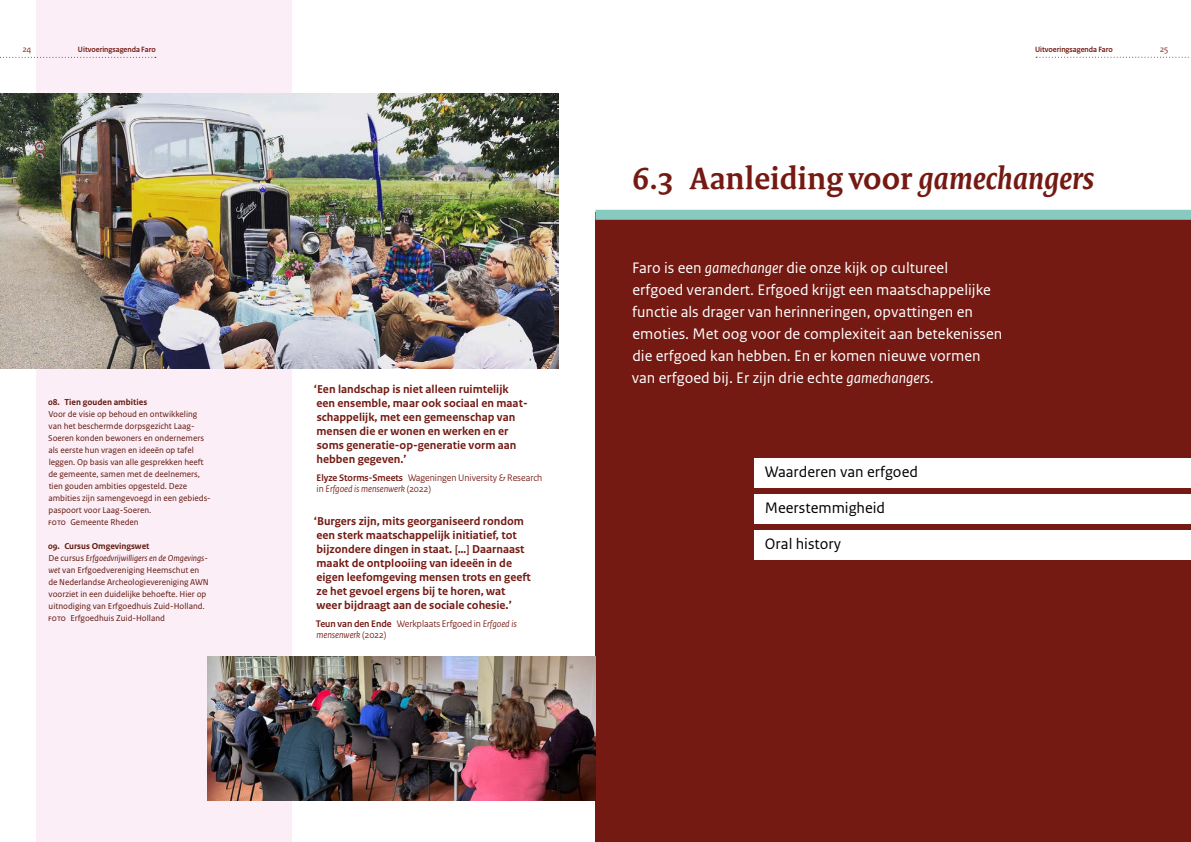
<style>
.page{position:relative;width:1191px;height:842px;background:#fff}
.page>*{position:absolute;margin:0;border:0;box-sizing:border-box;transform-origin:0 0}
._00_Titel_faro_dbrui{font:700 33px "Rijksoverheid Serif";color:#741a13}
._01_intro_categorie{font:16px/22px "Rijksoverheid Sans Text";color:#fff}
._01_Categorien_per_t{font:16px "Rijksoverheid Sans Text";color:#000}
._02_Quote_thema_dbru{font:700 12px/14px "Rijksoverheid Sans Text";color:#741a13}
._02_Quote_thema_dbru-2{font:10px/11px "Rijksoverheid Sans Heading";color:#741a13}
._02_Broodbijschrift{font:9px/12px "Rijksoverheid Sans Text";color:#60160c}
._02_titel_broodbijsc{font:700 9px "Rijksoverheid Sans Text";color:#60160c}
.t1{font:9px "Rijksoverheid Sans Heading";color:#741a13}
.t2{font:700 8px "Rijksoverheid Sans Heading";color:#741a13}
.s1{font-style:italic}
.s2{font-weight:700}
</style>
<div class="page">
<svg style="left:1036px;top:57px;width:155px;height:1px"></svg>
<div style="left:37px;top:0;width:255px;height:842px;background:#fceef6"></div>
<div style="left:595px;top:213px;width:596px;height:629px;background:#741a13"></div>
<div style="left:754px;top:494px;width:437px;height:29px;background:#fff"></div>
<div style="left:754px;top:530px;width:437px;height:30px;background:#fff"></div>
<div style="left:754px;top:458px;width:437px;height:30px;background:#fff"></div>
<div style="left:595px;top:210px;width:596px;height:10px;background:#87cac0"></div>
<img style="left:0;top:94px;width:558px;height:275px">
<img style="left:207px;top:657px;width:388px;height:144px">
<svg style="left:0;top:57px;width:156px;height:1px"></svg>
<p class="t1" style="left:23px;top:44px;width:10px">24</p>
<p class="t2" style="left:78px;top:45px;width:79px">Uitvoeringsagenda Faro</p>
<p class="_02_titel_broodbijsc" style="left:48px;top:397px;width:101px">08. Tien gouden ambities</p>
<p class="_02_Broodbijschrift" style="left:48px;top:408px;width:164px">Voor de visie op behoud en ontwikkeling van het beschermde dorpsgezicht Laag-Soeren konden bewoners en ondernemers als eerste hun vragen en ideeën op tafel leggen. Op basis van alle gesprekken heeft de gemeente, samen met de deelnemers, tien gouden ambities opgesteld. Deze ambities zijn samengevoegd in een gebieds&shy;paspoort voor Laag-Soeren.</p>
<p class="_02_Broodbijschrift" style="left:48px;top:516px;width:92px">foto Gemeente Rheden</p>
<p class="_02_titel_broodbijsc" style="left:48px;top:541px;width:103px">09. Cursus Omgevingswet</p>
<p class="_02_Broodbijschrift" style="left:48px;top:552px;width:162px">De cursus <span class="s1">Erfgoedvrijwilligers en de Omgevings&shy;wet</span> van Erfgoedvereniging Heemschut en de Nederlandse Archeologievereniging AWN voorziet in een duidelijke behoefte. Hier op uitnodiging van Erfgoedhuis Zuid-Holland.</p>
<p class="_02_Broodbijschrift" style="left:48px;top:612px;width:118px">foto Erfgoedhuis Zuid-Holland</p>
<p class="_02_Quote_thema_dbru" style="left:314px;top:382px;width:215px">‘Een landschap is niet alleen ruimtelijk een ensemble, maar ook sociaal en maat&shy;schappelijk, met een gemeenschap van mensen die er wonen en werken en er soms generatie-op-generatie vorm aan hebben gegeven.’</p>
<p class="_02_Quote_thema_dbru-2" style="left:316px;top:472px;width:227px"><span class="s2">Elyze Storms-Smeets</span> Wageningen University &amp; Research in <span class="s1">Erfgoed is mensenwerk</span> (2022)</p>
<p class="_02_Quote_thema_dbru" style="left:314px;top:514px;width:218px">‘Burgers zijn, mits georganiseerd rondom een sterk maatschappelijk initiatief, tot bijzondere dingen in staat. […] Daarnaast maakt de ontplooiing van ideeën in de eigen leefomgeving mensen trots en geeft ze het gevoel ergens bij te horen, wat weer bijdraagt aan de sociale cohesie.’</p>
<p class="_02_Quote_thema_dbru-2" style="left:316px;top:618px;width:202px"><span class="s2">Teun van den Ende</span> Werkplaats Erfgoed in <span class="s1">Erfgoed is mensenwerk</span> (2022)</p>
<p class="t2" style="left:1035px;top:45px;width:79px">Uitvoeringsagenda Faro</p>
<p class="t1" style="left:1160px;top:44px;width:10px">25</p>
<p class="_00_Titel_faro_dbrui" style="left:632px;top:158px;width:463px">6.3 Aanleiding voor <span class="s1">gamechangers</span></p>
<p class="_01_intro_categorie" style="left:631px;top:257px;width:372px">Faro is een <span class="s1">gamechanger</span> die onze kijk op cultureel erfgoed verandert. Erfgoed krijgt een maatschappelijke functie als drager van herinneringen, opvattingen en emoties. Met oog voor de complexiteit aan betekenissen die erfgoed kan hebben. En er komen nieuwe vormen van erfgoed bij. Er zijn drie echte <span class="s1">gamechangers</span>.</p>
<p class="_01_Categorien_per_t" style="left:765px;top:462px;width:154px">Waarderen van erfgoed</p>
<p class="_01_Categorien_per_t" style="left:765px;top:498px;width:122px">Meerstemmigheid</p>
<p class="_01_Categorien_per_t" style="left:765px;top:534px;width:78px">Oral history</p>
</div>
